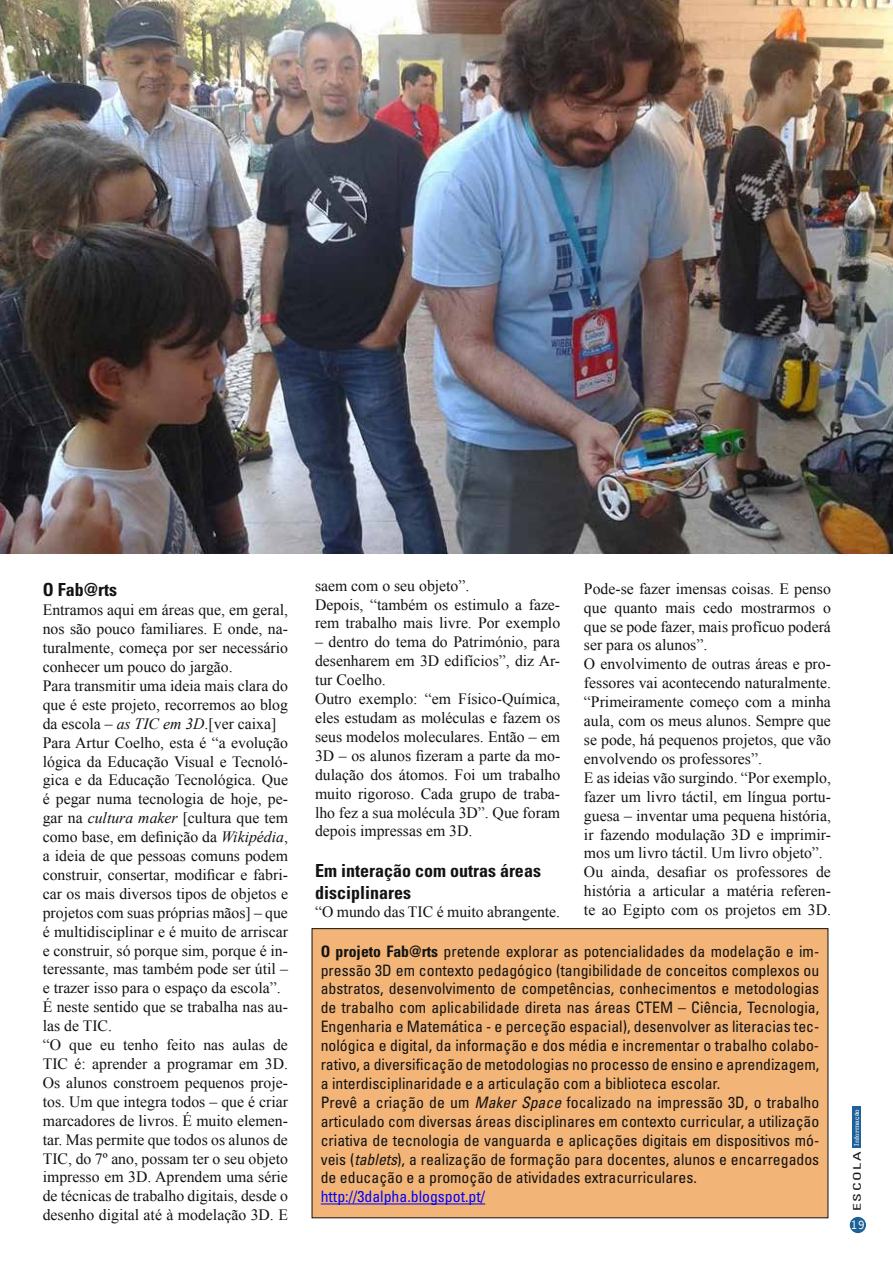
<style>
.page{position:relative;width:893px;height:1263px;background:#fff}
.page>*{position:absolute;margin:0;border:0;box-sizing:border-box;transform-origin:0 0}
.t1{font:700 condensed 18px/21.6px "Univers";color:#121212}
.t2{font:15.75px/18.9px "Times New Roman";color:#121212}
.t3{font:condensed 15.75px/18.9px "Univers";color:#121212}
.t4{font:12px "Andale Mono";color:#fff}
.t5{font:condensed 10.5px "Univers";letter-spacing:.1em;color:#121212;scale:1.5 1}
.t6{font:6.75px "Civic";letter-spacing:.01em;color:#fff;scale:1.33 1}
.s1{font-style:italic}
.s2{font-weight:700}
.s3{color:#00f}
</style>
<div class="page">
<div style="left:852px;top:1106px;width:9px;height:42px;background:#1d6198"></div>
<div style="left:850px;top:1217px;width:16px;height:16px;background:#1d6198;border-radius:50%"></div>
<img style="left:0;top:0;width:893px;height:553px">
<div style="left:312px;top:929px;width:516px;height:289px;background:#f2b477"></div>
<hr style="left:321px;top:1203px;width:164px;height:1px;background:#00f">
<div style="left:312px;top:928px;width:516px;height:290px;border:1px solid #121212"></div>
<p class="t1" style="left:43px;top:579px;width:76px">O Fab@rts</p>
<p class="t2" style="left:43px;top:600px;width:247px">Entramos aqui em áreas que, em geral, nos são pouco familiares. E onde, na&shy;turalmente, começa por ser necessário conhecer um pouco do jargão.<br>Para transmitir uma ideia mais clara do que é este projeto, recorremos ao blog da escola – <span class="s1">as TIC em 3D</span>.[ver caixa] Para Artur Coelho, esta é “a evolução lógica da Educação Visual e Tecnoló&shy;gica e da Educação Tecnológica. Que é pegar numa tecnologia de hoje, pe&shy;gar na <span class="s1">cultura maker</span> [cultura que tem como base, em definição da <span class="s1">Wikipédia</span>, a ideia de que pessoas comuns podem construir, consertar, modificar e fabri&shy;car os mais diversos tipos de objetos e projetos com suas próprias mãos] – que é multidisciplinar e é muito de arriscar e construir, só porque sim, porque é in&shy;teressante, mas também pode ser útil – e trazer isso para o espaço da escola”.<br>É neste sentido que se trabalha nas au&shy;las de TIC.<br>“O que eu tenho feito nas aulas de TIC é: aprender a programar em 3D.<br>Os alunos constroem pequenos proje&shy;tos. Um que integra todos – que é criar marcadores de livros. É muito elemen&shy;tar. Mas permite que todos os alunos de TIC, do 7º ano, possam ter o seu objeto impresso em 3D. Aprendem uma série de técnicas de trabalho digitais, desde o desenho digital até à modelação 3D. E</p>
<p class="t2" style="left:315px;top:576px;width:247px">saem com o seu objeto”.<br>Depois, “também os estimulo a faze&shy;rem trabalho mais livre. Por exemplo</p>
<p class="t2" style="left:315px;top:632px;width:247px">– dentro do tema do Património, para desenharem em 3D edifícios”, diz Ar&shy;tur Coelho.<br>Outro exemplo: “em Físico-Química, eles estudam as moléculas e fazem os seus modelos moleculares. Então – em<br>3D – os alunos fizeram a parte da mo&shy;dulação dos átomos. Foi um trabalho muito rigoroso. Cada grupo de traba&shy;lho fez a sua molécula 3D”. Que foram depois impressas em 3D.</p>
<p class="t1" style="left:315px;top:860px;width:227px">Em interação com outras áreas disciplinares</p>
<p class="t2" style="left:315px;top:902px;width:247px">“O mundo das TIC é muito abrangente.</p>
<p class="t2" style="left:584px;top:579px;width:248px">Pode-se fazer imensas coisas. E penso que quanto mais cedo mostrarmos o que se pode fazer, mais profícuo poderá ser para os alunos”.<br>O envolvimento de outras áreas e pro&shy;fessores vai acontecendo naturalmente. “Primeiramente começo com a minha aula, com os meus alunos. Sempre que se pode, há pequenos projetos, que vão envolvendo os professores”.<br>E as ideias vão surgindo. “Por exemplo, fazer um livro táctil, em língua portu&shy;guesa – inventar uma pequena história, ir fazendo modulação 3D e imprimir&shy;mos um livro táctil. Um livro objeto”.<br>Ou ainda, desafiar os professores de história a articular a matéria referen&shy;te ao Egipto com os projetos em 3D.</p>
<p class="t3" style="left:321px;top:941px;width:500px"><span class="s2">O projeto Fab@rts</span> pretende explorar as potencialidades da modelação e im&shy;pressão 3D em contexto pedagógico (tangibilidade de conceitos complexos ou abstratos, desenvolvimento de competências, conhecimentos e metodologias de trabalho com aplicabilidade direta nas áreas CTEM – Ciência, Tecnologia, Engenharia e Matemática - e perceção espacial), desenvolver as literacias tec&shy;nológica e digital, da informação e dos média e incrementar o trabalho colabo&shy;rativo, a diversificação de metodologias no processo de ensino e aprendizagem, a interdisciplinaridade e a articulação com a biblioteca escolar.<br>Prevê a criação de um <span class="s1">Maker Space</span> focalizado na impressão 3D, o trabalho articulado com diversas áreas disciplinares em contexto curricular, a utilização criativa de tecnologia de vanguarda e aplicações digitais em dispositivos mó&shy;veis (<span class="s1">tablets</span>), a realização de formação para docentes, alunos e encarregados de educação e a promoção de atividades extracurriculares. <span class="s3">http://3dalpha.blogspot.pt/</span></p>
<p class="t6" style="left:853px;top:1145px;width:29px;rotate:-90deg">Informação</p>
<p class="t5" style="left:850px;top:1211px;width:41px;rotate:-90deg">ESCOLA</p>
<p class="t4" style="left:850px;top:1217px;width:16px">19</p>
</div>
